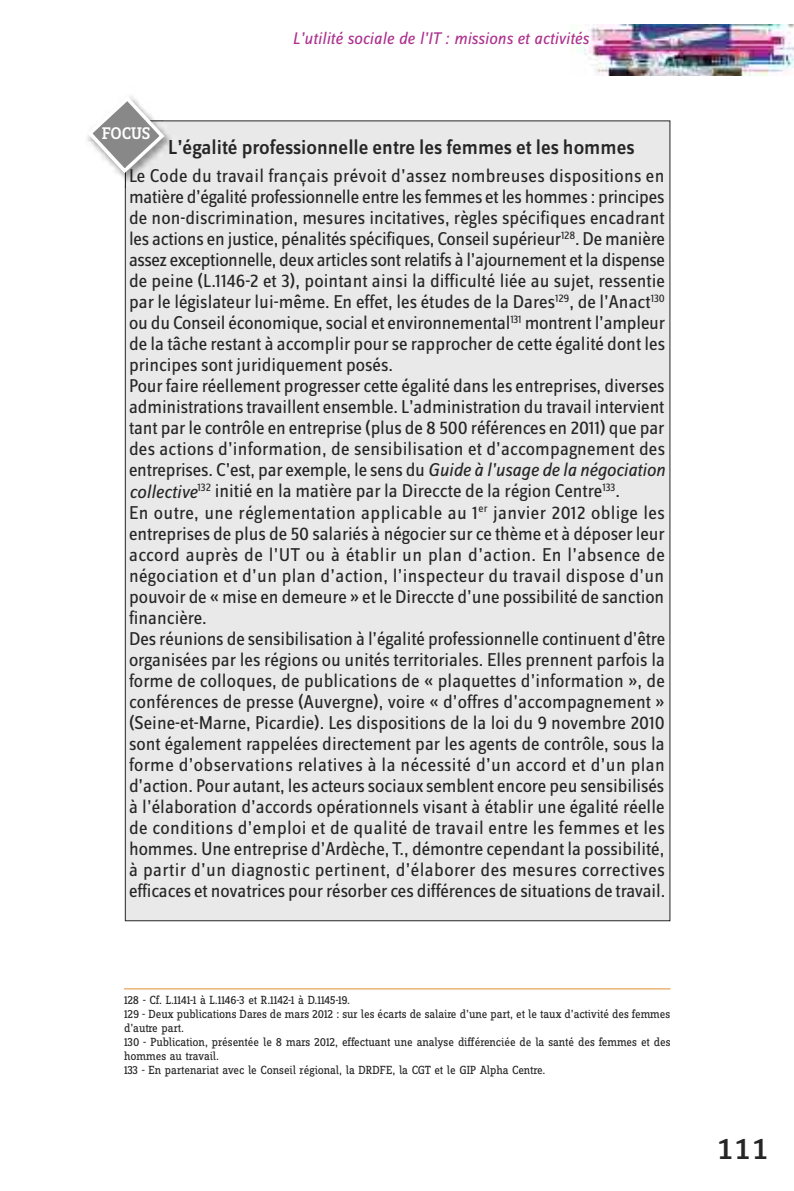
<style>
.page{position:relative;width:794px;height:1191px;background:#fff}
.page>*{position:absolute;margin:0;border:0;box-sizing:border-box;transform-origin:0 0}
.t1{font:31.5px "Zine Sans Dis Medium Roman Tf";color:#272627}
.t2{font:500 21px "Zine Sans Dis";color:#272627}
.t3{font:19.25px/21px "Zine Sans Dis";color:#272627}
.t4{font:italic 17.5px "Zine Sans Dis";color:#ad318e}
.t5{font:17.5px "Zine Slab Dis Medium Roman Tf";color:#fff}
.t6{font:12.25px/14px "Zine Slab Dis";color:#272627}
.s1{font-style:italic}
</style>
<div class="page">
<div style="left:125px;top:121px;width:545px;height:799px;background:#e9e9e9"></div>
<img style="left:167px;top:121px;width:14px;height:25px">
<img style="left:125px;top:176px;width:10px;height:12px">
<svg style="left:87px;top:96px;width:80px;height:80px"></svg>
<img style="left:579px;top:25px;width:215px;height:51px">
<hr style="left:124px;top:988px;width:546px;height:1px;background:#e08f31">
<p class="t4" style="left:292px;top:32px;width:298px">L’utilité sociale de l’IT : missions et activités</p>
<p class="t5" style="left:102px;top:127px;width:50px">FOCUS</p>
<p class="t2" style="left:168px;top:140px;width:468px">L’égalité professionnelle entre les femmes et les hommes</p>
<p class="t3" style="left:129px;top:167px;width:538px">Le Code du travail français prévoit d’assez nombreuses dispositions en matière d’égalité professionnelle entre les femmes et les hommes : principes de non-discrimination, mesures incitatives, règles spécifiques encadrant les actions en justice, pénalités spécifiques, Conseil supérieur<sup>128</sup>. De manière assez exceptionnelle, deux articles sont relatifs à l’ajournement et la dispense de peine (L.1146-2 et 3), pointant ainsi la difficulté liée au sujet, ressentie par le législateur lui-même. En effet, les études de la Dares<sup>129</sup>, de l’Anact<sup>130 </sup>ou du Conseil économique, social et environnemental<sup>131</sup> montrent l’ampleur de la tâche restant à accomplir pour se rapprocher de cette égalité dont les principes sont juridiquement posés.<br>Pour faire réellement progresser cette égalité dans les entreprises, diverses administrations travaillent ensemble. L’administration du travail intervient tant par le contrôle en entreprise (plus de 8 500 références en 2011) que par des actions d’information, de sensibilisation et d’accompagnement des entreprises. C’est, par exemple, le sens du <span class="s1">Guide à l’usage de la négociation collective</span><sup>132</sup> initié en la matière par la Direccte de la région Centre<sup>133</sup>.<br>En outre, une réglementation applicable au 1<sup>er</sup> janvier 2012 oblige les entreprises de plus de 50 salariés à négocier sur ce thème et à déposer leur accord auprès de l’UT ou à établir un plan d’action. En l’absence de négociation et d’un plan d’action, l’inspecteur du travail dispose d’un pouvoir de « mise en demeure » et le Direccte d’une possibilité de sanction financière.<br>Des réunions de sensibilisation à l’égalité professionnelle continuent d’être organisées par les régions ou unités territoriales. Elles prennent parfois la forme de colloques, de publications de « plaquettes d’information », de conférences de presse (Auvergne), voire « d’offres d’accompagnement » (Seine-et-Marne, Picardie). Les dispositions de la loi du 9 novembre 2010 sont également rappelées directement par les agents de contrôle, sous la forme d’observations relatives à la nécessité d’un accord et d’un plan d’action. Pour autant, les acteurs sociaux semblent encore peu sensibilisés à l’élaboration d’accords opérationnels visant à établir une égalité réelle de conditions d’emploi et de qualité de travail entre les femmes et les hommes. Une entreprise d’Ardèche, T., démontre cependant la possibilité, à partir d’un diagnostic pertinent, d’élaborer des mesures correctives efficaces et novatrices pour résorber ces différences de situations de travail.</p>
<p class="t6" style="left:124px;top:994px;width:548px">128 - Cf. L.1141-1 à L.1146-3 et R.1142-1 à D.1145-19.<br>129 - Deux publications Dares de mars 2012 : sur les écarts de salaire d’une part, et le taux d’activité des femmes d’autre part.<br>130 - Publication, présentée le 8 mars 2012, effectuant une analyse différenciée de la santé des femmes et des hommes au travail.<br>133 - En partenariat avec le Conseil régional, la DRDFE, la CGT et le GIP Alpha Centre.</p>
<h1 class="t1" style="left:716px;top:1138px;width:54px">111</h1>
</div>
